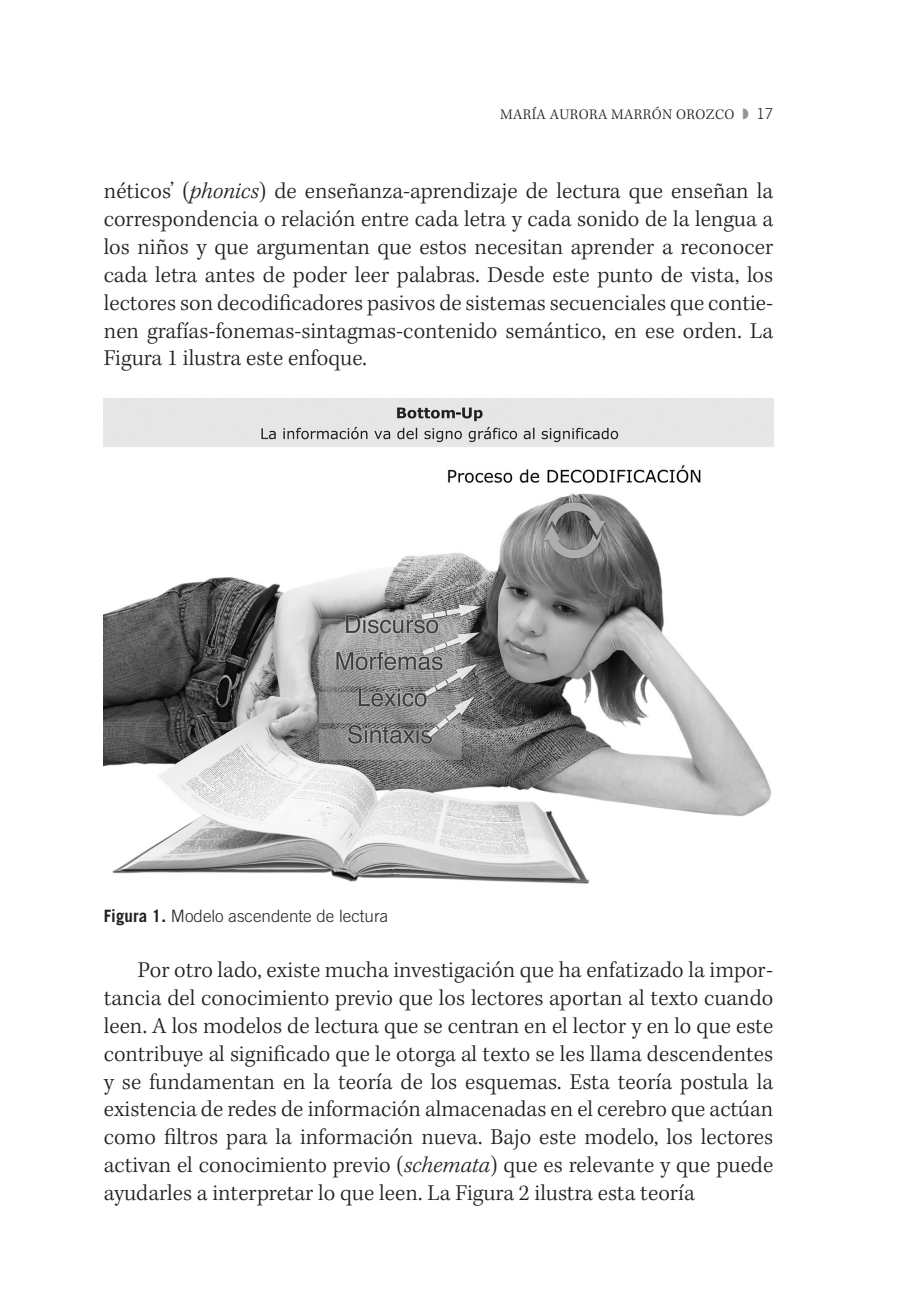
<style>
.page{position:relative;width:911px;height:1308px;background:#fff}
.page>*{position:absolute;margin:0;border:0;box-sizing:border-box;transform-origin:0 0}
.Párrafo_sangrado{font:300 23.2px/27.8px "Kepler Std";color:#231f20;text-align:justify}
.Pie_de_foto_o_figura{font:300 17px "Trade Gothic LT Std";color:#231f20}
.Cuadro_txt{font:300 15px "Kepler Std";letter-spacing:.025em;color:#231f20}
.s1{color:#939598}
.s2{font-family:"Trade Gothic LT Std"}
.s3{font-style:italic}
.s4{font-weight:700}
</style>
<div class="page">
<img style="left:104px;top:398px;width:669px;height:486px">
<p class="Cuadro_txt" style="left:500px;top:106px;width:274px">MARÍA AURORA MARRÓN OROZCO <span class="s1">◗</span> <span class="s2">17</span></p>
<p class="Párrafo_sangrado" style="left:104px;top:178px;width:671px">néticos’ (<span class="s3">phonics</span>) de enseñanza-aprendizaje de lectura que enseñan la correspondencia o relación entre cada letra y cada sonido de la lengua a los niños y que argumentan que estos necesitan aprender a reconocer cada letra antes de poder leer palabras. Desde este punto de vista, los lectores son decodificadores pasivos de sistemas secuenciales que contie&shy;nen grafías-fonemas-sintagmas-contenido semántico, en ese orden. La Figura 1 ilustra este enfoque.</p>
<p class="Pie_de_foto_o_figura" style="left:104px;top:905px;width:286px"><span class="s4">Figura 1.</span> Modelo ascendente de lectura</p>
<p class="Párrafo_sangrado" style="left:104px;top:957px;width:671px;text-indent:34px">Por otro lado, existe mucha investigación que ha enfatizado la impor&shy;tancia del conocimiento previo que los lectores aportan al texto cuando leen. A los modelos de lectura que se centran en el lector y en lo que este contribuye al significado que le otorga al texto se les llama descendentes y se fundamentan en la teoría de los esquemas. Esta teoría postula la existencia de redes de información almacenadas en el cerebro que actúan como filtros para la información nueva. Bajo este modelo, los lectores activan el conocimiento previo (<span class="s3">schemata</span>) que es relevante y que puede ayudarles a interpretar lo que leen. La Figura 2 ilustra esta teoría</p>
</div>
